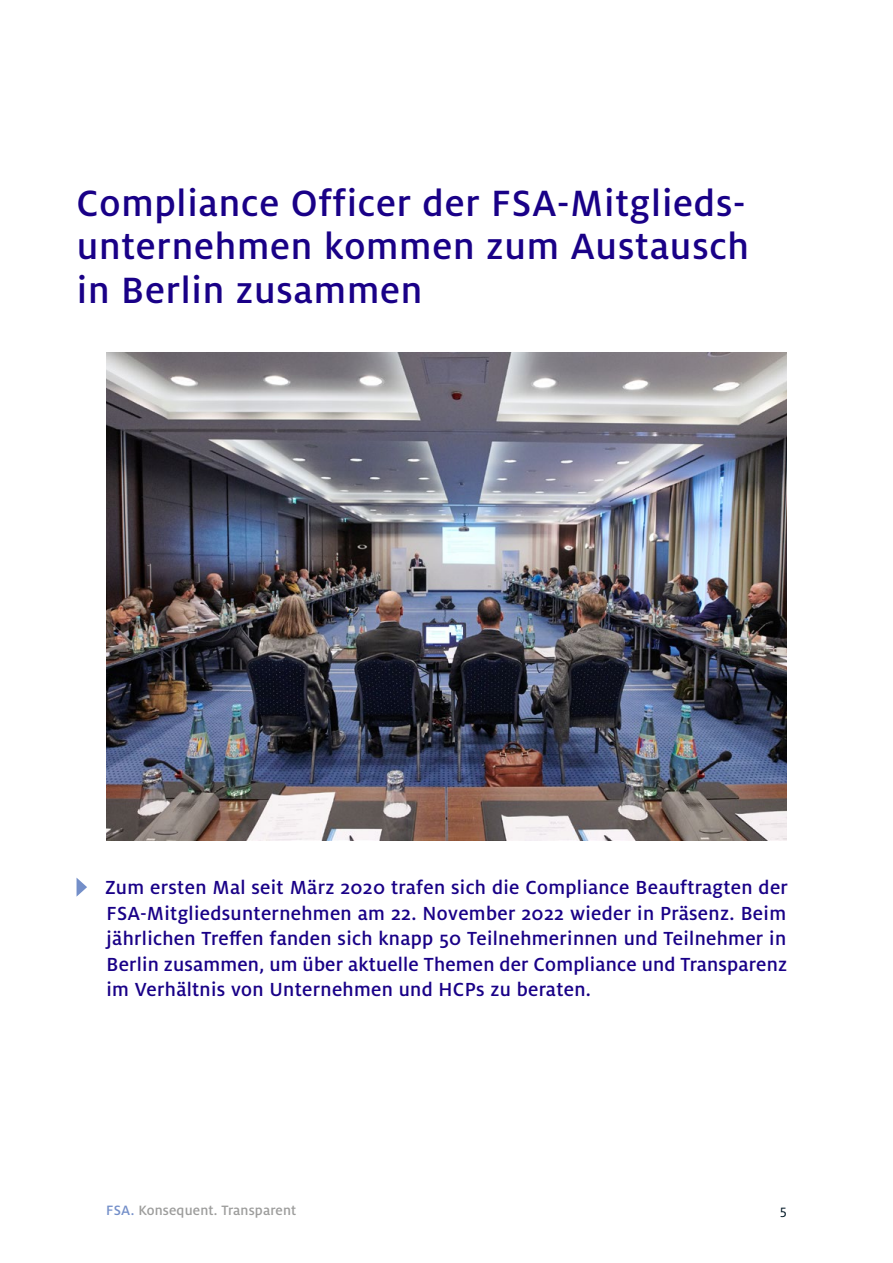
<style>
.page{position:relative;width:893px;height:1263px;background:#fff}
.page>*{position:absolute;margin:0;border:0;box-sizing:border-box;transform-origin:0 0}
.t1{font:500 40.5px/43.5px "Milo Pro";letter-spacing:.02em;color:#190087;text-align:justify}
.t2{font:500 21px/25.5px "Milo Pro";letter-spacing:.015em;color:#190087;text-align:justify}
.t3{font:500 15px "Milo Pro";letter-spacing:.01em;color:#9d9d9c}
.t4{font:15px "Milo Pro";color:#001725}
.s1{color:#748fc9}
</style>
<div class="page">
<img style="left:106px;top:353px;width:681px;height:487px">
<svg style="left:77px;top:878px;width:10px;height:18px"></svg>
<h1 class="t1" style="left:77px;top:182px;width:674px">Compliance Officer der FSA-Mitglieds&shy;unternehmen kommen zum Austausch in Berlin zusammen</h1>
<p class="t2" style="left:105px;top:875px;width:684px">Zum ersten Mal seit März 2020 trafen sich die Compliance Beauftragten der FSA-Mitgliedsunternehmen am 22. November 2022 wieder in Präsenz. Beim jährlichen Treffen fanden sich knapp 50 Teilnehmerinnen und Teilnehmer in Berlin zusammen, um über aktuelle Themen der Compliance und Transparenz im Verhältnis von Unternehmen und HCPs zu beraten.</p>
<p class="t3" style="left:106px;top:1202px;width:192px"><span class="s1">FSA.</span> Konsequent. Transparent</p>
<p class="t4" style="left:780px;top:1202px;width:8px">5</p>
</div>
